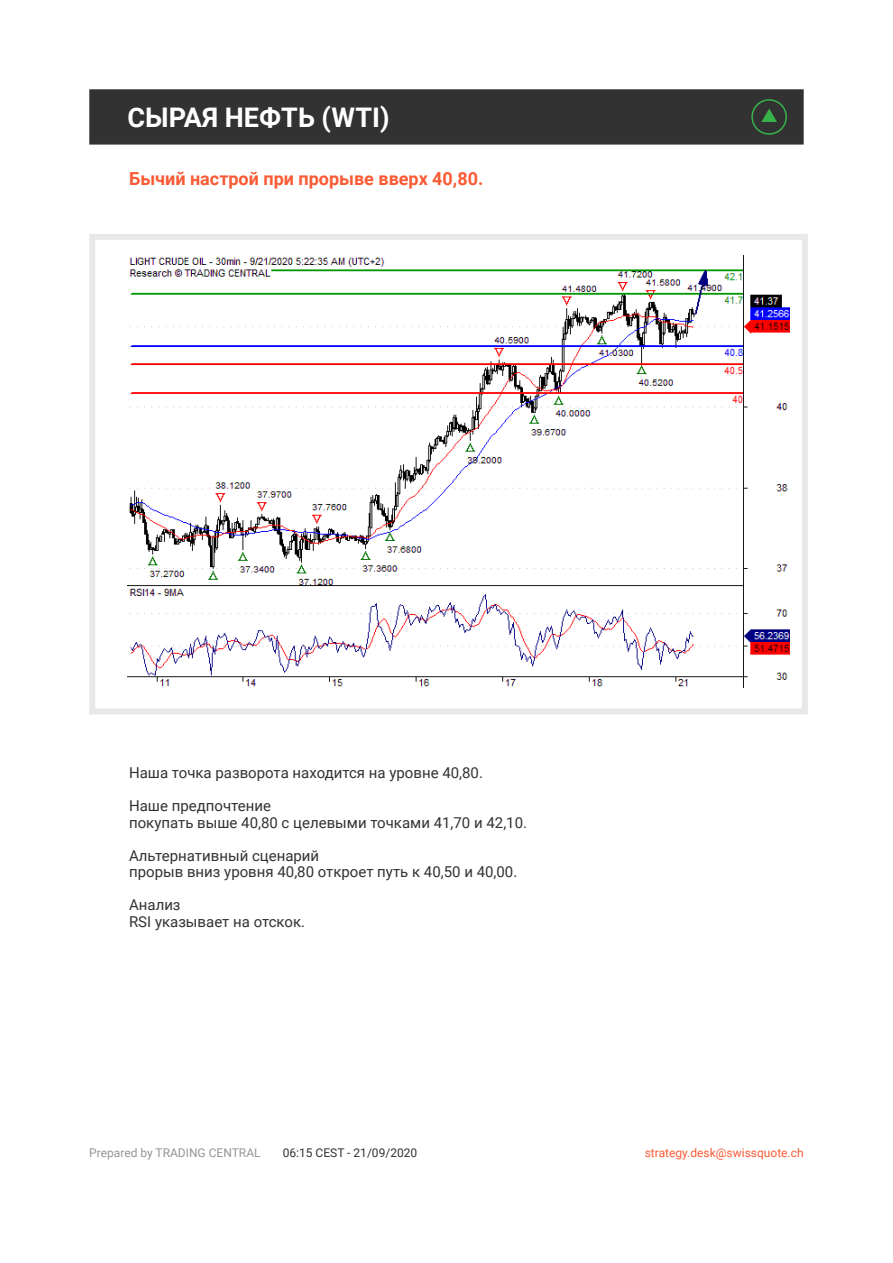
<style>
.page{position:relative;width:893px;height:1263px;background:#fff}
.page>*{position:absolute;margin:0;border:0;box-sizing:border-box;transform-origin:0 0}
.t1{font:700 27px "Roboto";color:#fff}
.t2{font:700 18px "Roboto";color:#fa5b35}
.t3{font:15px/16.5px "Roboto";color:#323232}
.t4{font:12px "Roboto";color:#fa5b35}
.t5{font:12px "Roboto";color:#939598}
.t6{font:12px "Roboto";color:#323232}
</style>
<div class="page">
<div style="left:89px;top:234px;width:719px;height:480px;border:6px solid #e9e8e7"></div>
<div style="left:89px;top:89px;width:715px;height:56px;background:#323232;border:2px solid #323232"></div>
<img style="left:128px;top:255px;width:661px;height:432px">
<svg style="left:751px;top:99px;width:36px;height:36px"></svg>
<h1 class="t1" style="left:128px;top:98px;width:263px">СЫРАЯ НЕФТЬ (WTI)</h1>
<p class="t2" style="left:129px;top:166px;width:356px">Бычий настрой при прорыве вверх 40,80.</p>
<p class="t3" style="left:129px;top:764px;width:355px">Наша точка разворота находится на уровне 40,80.</p>
<p class="t3" style="left:129px;top:797px;width:399px">Наше предпочтение<br>покупать выше 40,80 с целевыми точками 41,70 и 42,10.</p>
<p class="t3" style="left:129px;top:846px;width:390px">Альтернативный сценарий<br>прорыв вниз уровня 40,80 откроет путь к 40,50 и 40,00.</p>
<p class="t3" style="left:129px;top:896px;width:177px">Анализ<br>RSI указывает на отскок.</p>
<p class="t5" style="left:89px;top:1144px;width:173px">Prepared by TRADING CENTRAL</p>
<p class="t6" style="left:283px;top:1144px;width:136px">06:15 CEST - 21/09/2020</p>
<p class="t4" style="left:645px;top:1144px;width:160px">strategy.desk@swissquote.ch</p>
</div>
